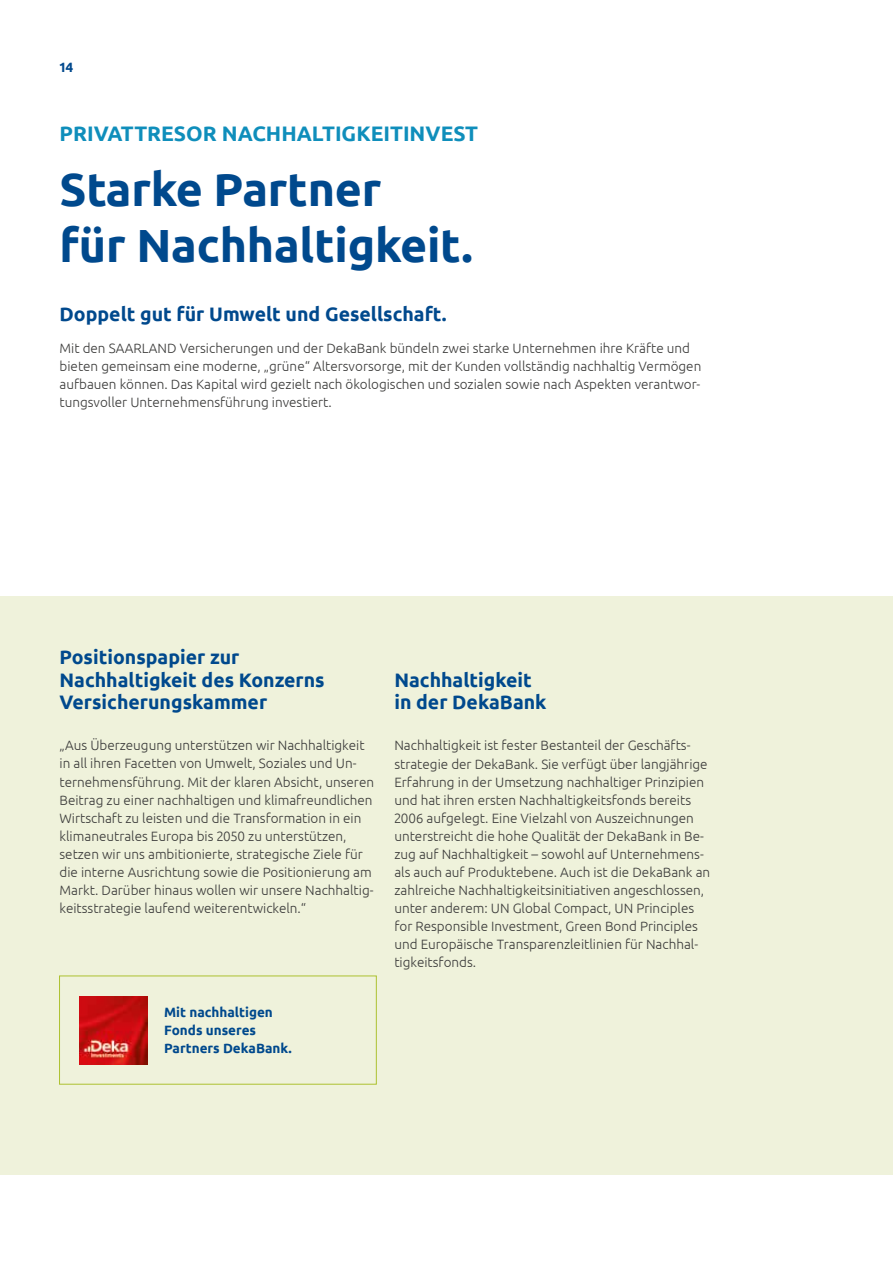
<style>
.page{position:relative;width:893px;height:1263px;background:#fff}
.page>*{position:absolute;margin:0;border:0;box-sizing:border-box;transform-origin:0 0}
.t1{font:700 46.5px/55.8px "Ubuntu";letter-spacing:-.005em;color:#00498d}
.t2{font:700 21px "Ubuntu";color:#0f8ebb}
.t3{font:700 19.5px/22.5px "Ubuntu";color:#00498d}
.t4{font:300 13.5px/18.1px "Ubuntu";color:#3c3c3b}
.t5{font:700 13.5px/18.1px "Ubuntu";color:#00498d}
</style>
<div class="page">
<div style="left:0;top:596px;width:893px;height:579px;background:#eff2db"></div>
<img style="left:80px;top:996px;width:68px;height:68px">
<p class="t5" style="left:60px;top:58px;width:15px">14</p>
<h2 class="t2" style="left:60px;top:121px;width:420px">PRIVATTRESOR NACHHALTIGKEITINVEST</h2>
<h1 class="t1" style="left:60px;top:161px;width:415px">Starke Partner<br>für Nachhaltigkeit.</h1>
<h3 class="t3" style="left:60px;top:302px;width:389px">Doppelt gut für Umwelt und Gesellschaft.</h3>
<p class="t4" style="left:60px;top:338px;width:643px">Mit den SAARLAND Versicherungen und der DekaBank bündeln zwei starke Unternehmen ihre Kräfte und bieten gemeinsam eine moderne, „grüne“ Altersvorsorge, mit der Kunden vollständig nachhaltig Vermögen aufbauen können. Das Kapital wird gezielt nach ökologischen und sozialen sowie nach Aspekten verantwor&shy;tungsvoller Unternehmensführung investiert.</p>
<h3 class="t3" style="left:60px;top:646px;width:267px">Positionspapier zur<br>Nachhaltigkeit des Konzerns<br>Versicherungskammer</h3>
<h3 class="t3" style="left:394px;top:668px;width:154px">Nachhaltigkeit in der DekaBank</h3>
<p class="t4" style="left:60px;top:736px;width:316px">„Aus Überzeugung unterstützen wir Nachhaltigkeit in all ihren Facetten von Umwelt, Soziales und Un&shy;ternehmensführung. Mit der klaren Absicht, unseren Beitrag zu einer nachhaltigen und klimafreundlichen Wirtschaft zu leisten und die Transformation in ein klimaneutrales Europa bis 2050 zu unterstützen, setzen wir uns ambitionierte, strategische Ziele für die interne Ausrichtung sowie die Positionierung am Markt. Darüber hinaus wollen wir unsere Nachhaltig&shy;keitsstrategie laufend weiterentwickeln.“</p>
<p class="t4" style="left:394px;top:736px;width:317px">Nachhaltigkeit ist fester Bestanteil der Geschäfts&shy;strategie der DekaBank. Sie verfügt über langjährige Erfahrung in der Umsetzung nachhaltiger Prinzipien und hat ihren ersten Nachhaltigkeitsfonds bereits 2006 aufgelegt. Eine Vielzahl von Auszeichnungen unterstreicht die hohe Qualität der DekaBank in Be&shy;zug auf Nachhaltigkeit – sowohl auf Unternehmens&shy;als auch auf Produktebene. Auch ist die DekaBank an zahlreiche Nachhaltigkeitsinitiativen angeschlossen, unter anderem: UN Global Compact, UN Principles for Responsible Investment, Green Bond Principles und Europäische Transparenzleitlinien für Nachhal&shy;tigkeitsfonds.</p>
<p class="t5" style="left:164px;top:1002px;width:129px">Mit nachhaltigen<br>Fonds unseres<br>Partners DekaBank.</p>
</div>
